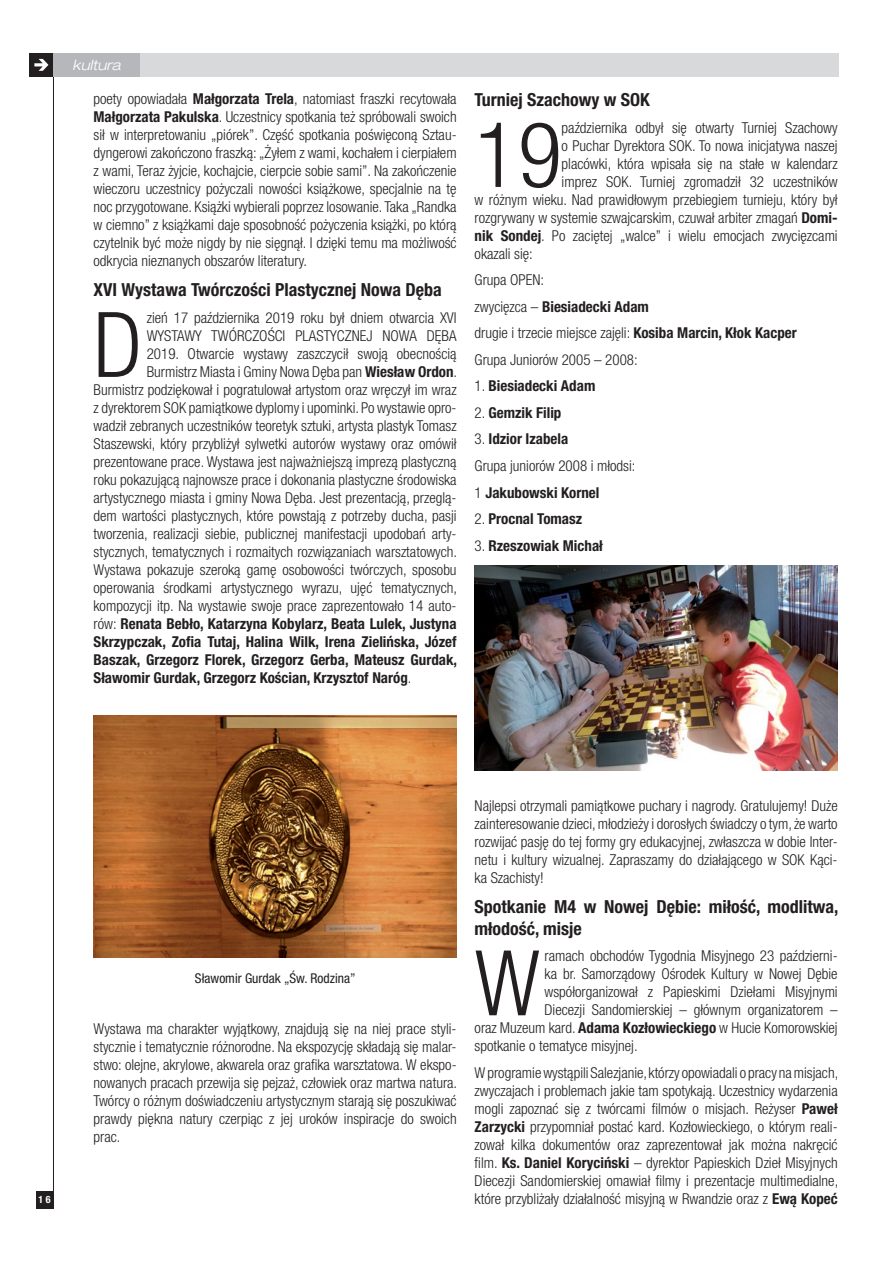
<style>
.page{position:relative;width:893px;height:1263px;background:#fff}
.page>*{position:absolute;margin:0;border:0;box-sizing:border-box;transform-origin:0 0}
.t1{font:300 condensed 90.6px "Helvetica Neue LT Pro";color:#231f20}
.t2{font:700 condensed 18px/21.6px "Helvetica Neue LT Pro";color:#231f20}
.t3{font:300 condensed 15px/18px "Helvetica Neue LT Pro";color:#231f20;text-align:justify}
.t4{font:700 condensed 15px/26.5px "Helvetica Neue LT Pro";color:#231f20}
.t5{font:italic 300 expanded 14.25px "Helvetica Neue LT Pro";color:#fff}
.t6{font:condensed 13.5px "Helvetica Neue LT Pro";color:#231f20}
.t7{font:700 condensed 10.05px "Helvetica Neue LT Pro";color:#fff}
.s1{font-weight:700}
.s2{font-weight:300}
</style>
<div class="page">
<div style="left:54px;top:53px;width:784px;height:24px;background:#d8d9db"></div>
<div style="left:30px;top:53px;width:23px;height:24px;background:#231f20"></div>
<svg style="left:34px;top:59px;width:14px;height:12px"></svg>
<hr style="left:53px;top:53px;width:1px;height:1155px;background:#231f20">
<div style="left:36px;top:1191px;width:17px;height:17px;background:#231f20"></div>
<div style="left:54px;top:53px;width:85px;height:24px;background:#b6b7bb"></div>
<img style="left:94px;top:716px;width:362px;height:242px">
<img style="left:475px;top:566px;width:363px;height:204px">
<p class="t5" style="left:73px;top:56px;width:49px">kultura</p>
<p class="t3" style="left:94px;top:90px;width:365px">poety opowiadała <span class="s1">Małgorzata Trela</span>, natomiast fraszki recytowała <span class="s1">Małgorzata Pakulska</span>. Uczestnicy spotkania też spróbowali swoich sił w interpretowaniu „piórek”. Część spotkania poświęconą Sztau&shy;dyngerowi zakończono fraszką: „Żyłem z wami, kochałem i cierpiałem z wami, Teraz żyjcie, kochajcie, cierpcie sobie sami”. Na zakończenie wieczoru uczestnicy pożyczali nowości książkowe, specjalnie na tę noc przygotowane. Książki wybierali poprzez losowanie. Taka „Randka w ciemno” z książkami daje sposobność pożyczenia książki, po którą czytelnik być może nigdy by nie sięgnął. I dzięki temu ma możliwość odkrycia nieznanych obszarów literatury.</p>
<p class="t2" style="left:94px;top:279px;width:350px">XVI Wystawa Twórczości Plastycznej Nowa Dęba</p>
<h1 class="t1" style="left:94px;top:293px;width:50px">D</h1>
<p class="t3" style="left:147px;top:308px;width:311px">zień 17 października 2019 roku był dniem otwarcia XVI</p>
<p class="t3" style="left:147px;top:326px;width:311px">WYSTAWY TWÓRCZOŚCI PLASTYCZNEJ NOWA DĘBA</p>
<p class="t3" style="left:147px;top:344px;width:311px">2019. Otwarcie wystawy zaszczycił swoją obecnością</p>
<p class="t3" style="left:147px;top:362px;width:312px">Burmistrz Miasta i Gminy Nowa Dęba pan <span class="s1">Wiesław Ordon</span>.</p>
<p class="t3" style="left:94px;top:380px;width:365px">Burmistrz podziękował i pogratulował artystom oraz wręczył im wraz</p>
<p class="t3" style="left:94px;top:398px;width:365px">z dyrektorem SOK pamiątkowe dyplomy i upominki. Po wystawie opro-</p>
<p class="t3" style="left:94px;top:416px;width:365px">wadził zebranych uczestników teoretyk sztuki, artysta plastyk Tomasz</p>
<p class="t3" style="left:94px;top:434px;width:365px">Staszewski, który przybliżył sylwetki autorów wystawy oraz omówił</p>
<p class="t3" style="left:94px;top:452px;width:365px">prezentowane prace. Wystawa jest najważniejszą imprezą plastyczną</p>
<p class="t3" style="left:94px;top:470px;width:365px">roku pokazującą najnowsze prace i dokonania plastyczne środowiska</p>
<p class="t3" style="left:94px;top:488px;width:365px">artystycznego miasta i gminy Nowa Dęba. Jest prezentacją, przeglą-</p>
<p class="t3" style="left:94px;top:506px;width:365px">dem wartości plastycznych, które powstają z potrzeby ducha, pasji</p>
<p class="t3" style="left:94px;top:524px;width:365px">tworzenia, realizacji siebie, publicznej manifestacji upodobań arty-</p>
<p class="t3" style="left:94px;top:542px;width:365px">stycznych, tematycznych i rozmaitych rozwiązaniach warsztatowych.</p>
<p class="t3" style="left:94px;top:560px;width:365px">Wystawa pokazuje szeroką gamę osobowości twórczych, sposobu</p>
<p class="t3" style="left:94px;top:578px;width:365px">operowania środkami artystycznego wyrazu, ujęć tematycznych,</p>
<p class="t3" style="left:94px;top:596px;width:365px">kompozycji itp. Na wystawie swoje prace zaprezentowało 14 auto-</p>
<p class="t4" style="left:94px;top:610px;width:365px"><span class="s2">rów:</span> Renata Bebło, Katarzyna Kobylarz, Beata Lulek, Justyna</p>
<p class="t4" style="left:94px;top:628px;width:365px">Skrzypczak, Zofia Tutaj, Halina Wilk, Irena Zielińska, Józef</p>
<p class="t4" style="left:94px;top:646px;width:365px">Baszak, Grzegorz Florek, Grzegorz Gerba, Mateusz Gurdak,</p>
<p class="t4" style="left:94px;top:664px;width:319px">Sławomir Gurdak, Grzegorz Kościan, Krzysztof Naróg<span class="s2">.</span></p>
<p class="t2" style="left:475px;top:89px;width:177px">Turniej Szachowy w SOK</p>
<h1 class="t1" style="left:475px;top:103px;width:89px">19</h1>
<p class="t3" style="left:562px;top:118px;width:278px">października odbył się otwarty Turniej Szachowy</p>
<p class="t3" style="left:562px;top:136px;width:278px">o Puchar Dyrektora SOK. To nowa inicjatywa naszej</p>
<p class="t3" style="left:562px;top:154px;width:278px">placówki, która wpisała się na stałe w kalendarz</p>
<p class="t3" style="left:562px;top:172px;width:278px">imprez SOK. Turniej zgromadził 32 uczestników</p>
<p class="t3" style="left:475px;top:190px;width:365px">w różnym wieku. Nad prawidłowym przebiegiem turnieju, który był</p>
<p class="t3" style="left:475px;top:208px;width:365px">rozgrywany w systemie szwajcarskim, czuwał arbiter zmagań <span class="s1">Domi-</span></p>
<p class="t3" style="left:475px;top:226px;width:365px"><span class="s1">nik Sondej</span>. Po zaciętej „walce” i wielu emocjach zwycięzcami</p>
<p class="t3" style="left:475px;top:244px;width:60px">okazali się:</p>
<p class="t3" style="left:475px;top:267px;width:324px;line-height:26.5px;text-align:left">Grupa OPEN:<br>zwycięzca – <span class="s1">Biesiadecki Adam<br></span>drugie i trzecie miejsce zajęli: <span class="s1">Kosiba Marcin, Kłok Kacper<br></span>Grupa Juniorów 2005 – 2008:</p>
<p class="t4" style="left:475px;top:373px;width:122px"><span class="s2">1.</span> Biesiadecki Adam</p>
<p class="t4" style="left:475px;top:399px;width:88px"><span class="s2">2.</span> Gemzik Filip</p>
<p class="t4" style="left:475px;top:426px;width:162px"><span class="s2">3.</span> Idzior Izabela<br><span class="s2">Grupa juniorów 2008 i młodsi:<br>1</span> Jakubowski Kornel</p>
<p class="t4" style="left:475px;top:505px;width:109px"><span class="s2">2.</span> Procnal Tomasz</p>
<p class="t4" style="left:475px;top:532px;width:130px"><span class="s2">3.</span> Rzeszowiak Michał</p>
<p class="t7" style="left:39px;top:1193px;width:14px">16</p>
<p class="t6" style="left:195px;top:971px;width:162px">Sławomir Gurdak „Św. Rodzina”</p>
<p class="t3" style="left:94px;top:1019px;width:365px">Wystawa ma charakter wyjątkowy, znajdują się na niej prace styli&shy;stycznie i tematycznie różnorodne. Na ekspozycję składają się malar&shy;stwo: olejne, akrylowe, akwarela oraz grafika warsztatowa. W ekspo&shy;nowanych pracach przewija się pejzaż, człowiek oraz martwa natura.<br>Twórcy o różnym doświadczeniu artystycznym starają się poszukiwać prawdy piękna natury czerpiąc z jej uroków inspiracje do swoich prac.</p>
<p class="t3" style="left:475px;top:797px;width:365px">Najlepsi otrzymali pamiątkowe puchary i nagrody. Gratulujemy! Duże zainteresowanie dzieci, młodzieży i dorosłych świadczy o tym, że warto rozwijać pasję do tej formy gry edukacyjnej, zwłaszcza w dobie Inter&shy;netu i kultury wizualnej. Zapraszamy do działającego w SOK Kąci&shy;ka Szachisty!</p>
<p class="t2" style="left:475px;top:896px;width:365px">Spotkanie M4 w Nowej Dębie: miłość, modlitwa, młodość, misje</p>
<h1 class="t1" style="left:475px;top:931px;width:67px">W</h1>
<p class="t3" style="left:545px;top:947px;width:295px">ramach obchodów Tygodnia Misyjnego 23 październi-</p>
<p class="t3" style="left:545px;top:965px;width:295px">ka br. Samorządowy Ośrodek Kultury w Nowej Dębie</p>
<p class="t3" style="left:545px;top:983px;width:295px">współorganizował z Papieskimi Dziełami Misyjnymi</p>
<p class="t3" style="left:545px;top:1001px;width:295px">Diecezji Sandomierskiej – głównym organizatorem –</p>
<p class="t3" style="left:475px;top:1019px;width:365px">oraz Muzeum kard. <span class="s1">Adama Kozłowieckiego</span> w Hucie Komorowskiej</p>
<p class="t3" style="left:475px;top:1037px;width:165px">spotkanie o tematyce misyjnej.</p>
<p class="t3" style="left:475px;top:1063px;width:365px">W programie wystąpili Salezjanie, którzy opowiadali o pracy na misjach, zwyczajach i problemach jakie tam spotykają. Uczestnicy wydarzenia mogli zapoznać się z twórcami filmów o misjach. Reżyser <span class="s1">Paweł Zarzycki</span> przypomniał postać kard. Kozłowieckiego, o którym reali&shy;zował kilka dokumentów oraz zaprezentował jak można nakręcić film. <span class="s1">Ks. Daniel Koryciński</span> – dyrektor Papieskich Dzieł Misyjnych Diecezji Sandomierskiej omawiał filmy i prezentacje multimedialne, które przybliżały działalność misyjną w Rwandzie oraz z <span class="s1">Ewą Kopeć</span></p>
</div>
